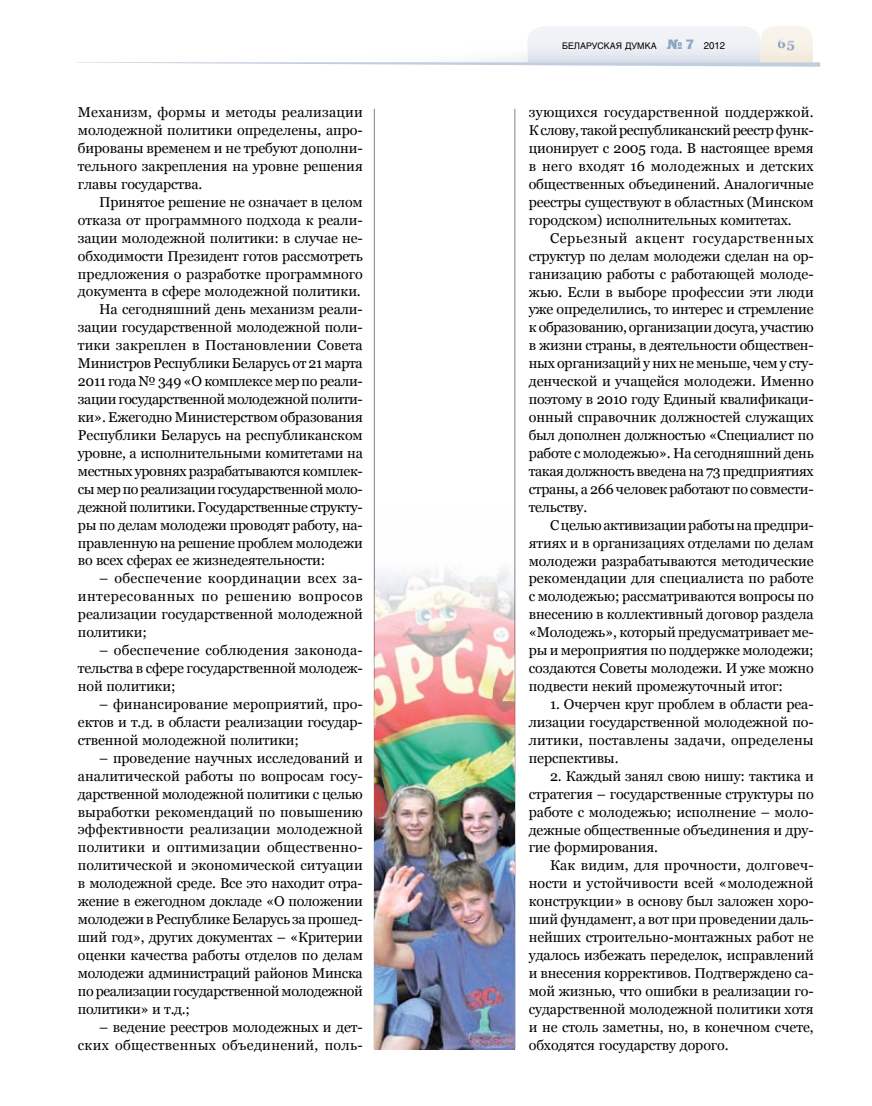
<style>
.page{position:relative;width:872px;height:1106px;background:#fff}
.page>*{position:absolute;margin:0;border:0;box-sizing:border-box;transform-origin:0 0}
.t1{font:14.25px/18px "Georgia";letter-spacing:-.01em;color:#000;text-align:justify}
.t2{font:14.25px/18px "Georgia";letter-spacing:.02em;color:#000;text-align:right}
.t3{font:14.25px "Georgia";letter-spacing:-.03em;color:#000}
.t4{font:14.25px "Georgia";letter-spacing:.01em;color:#000}
.t5{font:700 13.5px "Georgia";color:#8ea5c2}
.t6{font:9px "Helios";color:#000}
.s1{font-family:"Black Grotesk C";font-size:13.5px;color:#8ea5c2}
.s2{font-size:9.75px}
</style>
<div class="page">
<hr style="left:374px;top:109px;width:1px;height:939px;background:#818084">
<hr style="left:514px;top:109px;width:1px;height:939px;background:#818084">
<svg style="left:77px;top:26px;width:743px;height:41px"></svg>
<img style="left:374px;top:506px;width:140px;height:543px">
<p class="t1" style="left:78px;top:103px;width:286px">Механизм, формы и методы реализации молодежной политики определены, апро&shy;бированы временем и не требуют дополни&shy;тельного закрепления на уровне решения главы государства.</p>
<p class="t1" style="left:99px;top:193px;width:265px">Принятое решение не означает в целом</p>
<p class="t1" style="left:78px;top:211px;width:286px">отказа от программного подхода к реали-</p>
<p class="t1" style="left:78px;top:229px;width:286px">зации молодежной политики: в случае не-</p>
<p class="t1" style="left:78px;top:247px;width:286px">обходимости Президент готов рассмотреть</p>
<p class="t1" style="left:78px;top:264px;width:286px">предложения о разработке программного</p>
<p class="t1" style="left:78px;top:282px;width:284px">документа в сфере молодежной политики.</p>
<p class="t1" style="left:99px;top:300px;width:265px">На сегодняшний день механизм реали-</p>
<p class="t1" style="left:78px;top:318px;width:286px">зации государственной молодежной поли-</p>
<p class="t4" style="left:78px;top:337px;width:286px">тики закреплен в Постановлении Совета</p>
<p class="t1" style="left:78px;top:354px;width:286px">Министров Республики Беларусь от 21 марта</p>
<p class="t1" style="left:78px;top:372px;width:286px">2011 года № 349 «О комплексе мер по реали-</p>
<p class="t1" style="left:78px;top:390px;width:286px">зации государственной молодежной полити-</p>
<p class="t1" style="left:78px;top:408px;width:286px">ки». Ежегодно Министерством образования</p>
<p class="t1" style="left:78px;top:426px;width:286px">Республики Беларусь на республиканском</p>
<p class="t1" style="left:78px;top:444px;width:286px">уровне, а исполнительными комитетами на</p>
<p class="t1" style="left:78px;top:462px;width:286px">местных уровнях разрабатываются комплек-</p>
<p class="t3" style="left:78px;top:481px;width:286px">сы мер по реализации государственной моло-</p>
<p class="t1" style="left:78px;top:497px;width:286px">дежной политики. Государственные структу-</p>
<p class="t1" style="left:78px;top:515px;width:286px">ры по делам молодежи проводят работу, на-</p>
<p class="t1" style="left:78px;top:533px;width:286px">правленную на решение проблем молодежи</p>
<p class="t1" style="left:78px;top:551px;width:249px">во всех сферах ее жизнедеятельности:</p>
<p class="t1" style="left:78px;top:569px;width:286px;text-indent:21px">– обеспечение координации всех за&shy;интересованных по решению вопросов реализации государственной молодежной политики;</p>
<p class="t1" style="left:78px;top:641px;width:286px;text-indent:21px">– обеспечение соблюдения законода&shy;тельства в сфере государственной молодеж&shy;ной политики;</p>
<p class="t1" style="left:78px;top:695px;width:286px;text-indent:21px">– финансирование мероприятий, про&shy;ектов и т.д. в области реализации государ&shy;ственной молодежной политики;</p>
<p class="t1" style="left:78px;top:748px;width:286px;text-indent:21px">– проведение научных исследований и аналитической работы по вопросам госу&shy;дарственной молодежной политики с целью выработки рекомендаций по повышению эффективности реализации молодежной политики и оптимизации общественно&shy;политической и экономической ситуации в молодежной среде. Все это находит отра&shy;жение в ежегодном докладе «О положении молодежи в Республике Беларусь за прошед&shy;ший год», других документах – «Критерии оценки качества работы отделов по делам молодежи администраций районов Минска по реализации государственной молодежной политики» и т.д.;</p>
<p class="t2" style="left:78px;top:1017px;width:286px">– ведение реестров молодежных и дет&shy;ских общественных объединений, поль-</p>
<p class="t6" style="left:562px;top:40px;width:165px">БЕЛАРУСКАЯ ДУМКА <span class="s1">№ 7</span> <span class="s2">2012</span></p>
<p class="t5" style="left:778px;top:36px;width:18px">65</p>
<p class="t1" style="left:529px;top:103px;width:286px">зующихся государственной поддержкой.<br>К слову, такой республиканский реестр функ&shy;ционирует с 2005 года. В настоящее время в него входят 16 молодежных и детских общественных объединений. Аналогичные реестры существуют в областных (Минском городском) исполнительных комитетах.</p>
<p class="t1" style="left:529px;top:229px;width:286px;text-indent:21px">Серьезный акцент государственных структур по делам молодежи сделан на ор&shy;ганизацию работы с работающей молоде&shy;жью. Если в выборе профессии эти люди уже определились, то интерес и стремление к образованию, организации досуга, участию в жизни страны, в деятельности обществен&shy;ных организаций у них не меньше, чем у сту&shy;денческой и учащейся молодежи. Именно поэтому в 2010 году Единый квалификаци&shy;онный справочник должностей служащих был дополнен должностью «Специалист по работе с молодежью». На сегодняшний день такая должность введена на 73 предприятиях страны, а 266 человек работают по совмести&shy;тельству.</p>
<p class="t1" style="left:529px;top:515px;width:286px;text-indent:21px">С целью активизации работы на предпри&shy;ятиях и в организациях отделами по делам молодежи разрабатываются методические рекомендации для специалиста по работе с молодежью; рассматриваются вопросы по внесению в коллективный договор раздела «Молодежь», который предусматривает ме&shy;ры и мероприятия по поддержке молодежи; создаются Советы молодежи. И уже можно подвести некий промежуточный итог:</p>
<p class="t1" style="left:529px;top:695px;width:286px;text-indent:21px">1. Очерчен круг проблем в области реа&shy;лизации государственной молодежной по&shy;литики, поставлены задачи, определены перспективы.</p>
<p class="t1" style="left:529px;top:766px;width:286px;text-indent:21px">2. Каждый занял свою нишу: тактика и стратегия – государственные структуры по работе с молодежью; исполнение – моло&shy;дежные общественные объединения и дру&shy;гие формирования.</p>
<p class="t1" style="left:529px;top:856px;width:286px;text-indent:21px">Как видим, для прочности, долговеч&shy;ности и устойчивости всей «молодежной конструкции» в основу был заложен хоро&shy;ший фундамент, а вот при проведении даль&shy;нейших строительно-монтажных работ не удалось избежать переделок, исправлений и внесения коррективов. Подтверждено са&shy;мой жизнью, что ошибки в реализации го&shy;сударственной молодежной политики хотя и не столь заметны, но, в конечном счете, обходятся государству дорого.</p>
</div>
